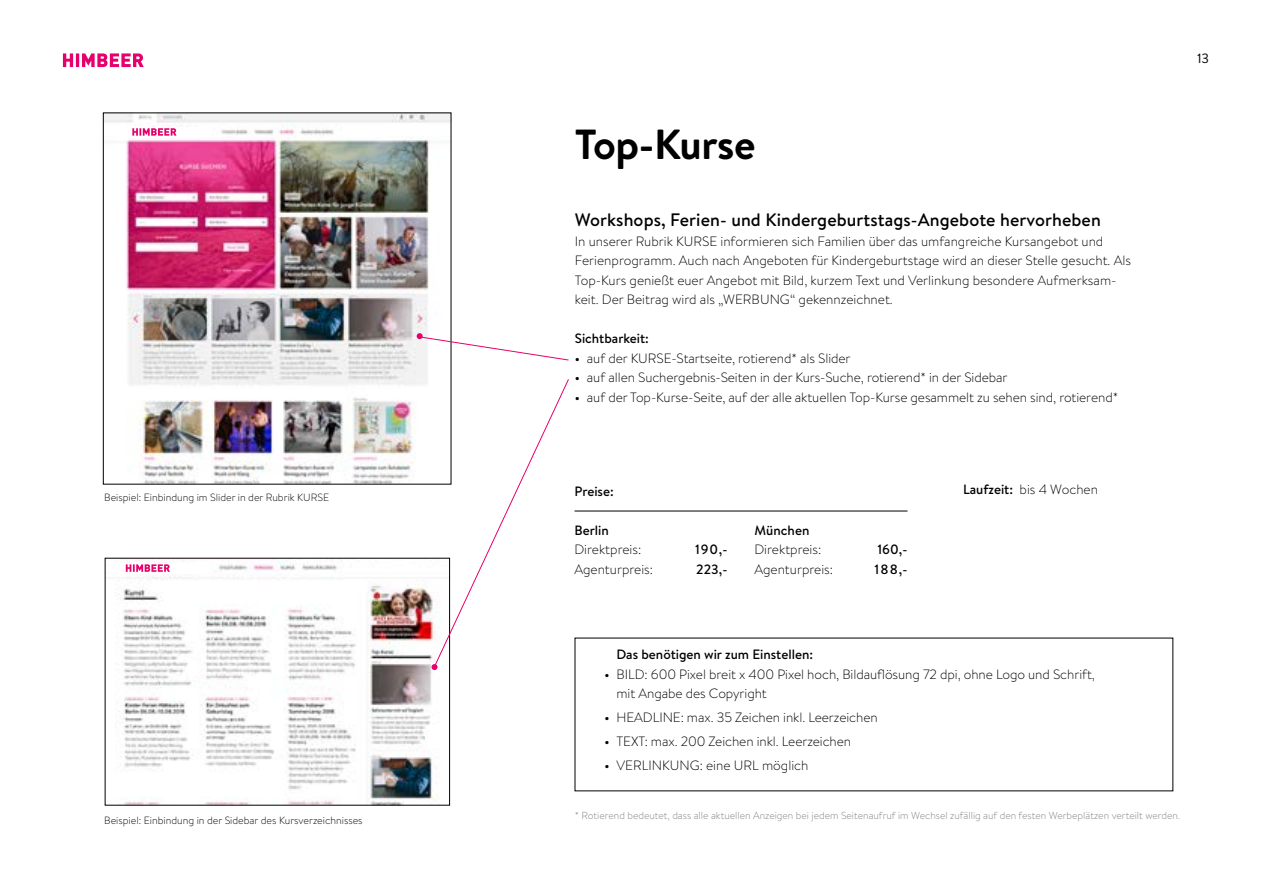
<style>
.page{position:relative;width:1263px;height:893px;background:#fff}
.page>*{position:absolute;margin:0;border:0;box-sizing:border-box;transform-origin:0 0}
.t1{font:700 42px "Brandon Text";letter-spacing:-.01em;color:#000}
.t2{font:500 18px "Brandon Text";letter-spacing:.005em;color:#000}
.t3{font:300 13.5px/19.5px "Brandon Text";letter-spacing:-.005em;color:#000}
.t4{font:500 13.5px "Brandon Text";color:#000}
.t5{font:13.5px "Brandon Text";color:#000}
.t6{font:300 10.5px "Brandon Text";color:#000}
.t7{font:300 10.2px "Brandon Text";color:#808080}
.s1{font-weight:500}
</style>
<div class="page">
<svg style="left:63px;top:53px;width:81px;height:14px"></svg>
<img style="left:118px;top:560px;width:318px;height:243px">
<img style="left:105px;top:115px;width:344px;height:367px">
<svg style="left:417px;top:333px;width:152px;height:28px"></svg>
<svg style="left:431px;top:378px;width:138px;height:292px"></svg>
<div style="left:123px;top:127px;width:80px;height:10px;background:#fff"></div>
<svg style="left:132px;top:128px;width:45px;height:8px"></svg>
<div style="left:117px;top:563px;width:90px;height:10px;background:#fff"></div>
<svg style="left:126px;top:564px;width:44px;height:8px"></svg>
<hr style="left:574px;top:511px;width:333px;height:1px;background:#000">
<h1 class="t1" style="left:575px;top:115px;width:182px">Top-Kurse</h1>
<h2 class="t2" style="left:575px;top:208px;width:527px">Workshops, Ferien- und Kindergeburtstags-Angebote hervorheben</h2>
<p class="t3" style="left:575px;top:231px;width:558px">In unserer Rubrik KURSE informieren sich Familien über das umfangreiche Kursangebot und Ferienprogramm. Auch nach Angeboten für Kindergeburtstage wird an dieser Stelle gesucht. Als Top-Kurs genießt euer Angebot mit Bild, kurzem Text und Verlinkung besondere Aufmerksam&shy;keit. Der Beitrag wird als „WERBUNG“ gekennzeichnet.</p>
<p class="t4" style="left:575px;top:329px;width:76px">Sichtbarkeit:</p>
<p class="t3" style="left:575px;top:348px;width:277px"><span class="s1">•</span> auf der KURSE-Startseite, rotierend* als Slider</p>
<p class="t3" style="left:575px;top:367px;width:434px"><span class="s1">•</span> auf allen Suchergebnis-Seiten in der Kurs-Suche, rotierend* in der Sidebar</p>
<p class="t3" style="left:575px;top:387px;width:545px"><span class="s1">•</span> auf der Top-Kurse-Seite, auf der alle aktuellen Top-Kurse gesammelt zu sehen sind, rotierend*</p>
<p class="t5" style="left:1197px;top:50px;width:14px">13</p>
<p class="t6" style="left:104px;top:490px;width:227px">Beispiel: Einbindung im Slider in der Rubrik KURSE</p>
<p class="t4" style="left:574px;top:482px;width:41px">Preise:</p>
<p class="t4" style="left:574px;top:521px;width:36px">Berlin</p>
<p class="t3" style="left:574px;top:539px;width:68px">Direktpreis:</p>
<p class="t4" style="left:695px;top:540px;width:34px">190,-</p>
<p class="t3" style="left:574px;top:559px;width:80px">Agenturpreis:</p>
<p class="t4" style="left:696px;top:560px;width:33px">223,-</p>
<p class="t4" style="left:754px;top:521px;width:57px">München</p>
<p class="t3" style="left:754px;top:539px;width:68px">Direktpreis:</p>
<p class="t4" style="left:877px;top:540px;width:32px">160,-</p>
<p class="t3" style="left:754px;top:559px;width:80px">Agenturpreis:</p>
<p class="t4" style="left:874px;top:560px;width:34px">188,-</p>
<p class="t3" style="left:963px;top:479px;width:137px"><span class="s1">Laufzeit:</span> bis 4 Wochen</p>
<p class="t4" style="left:616px;top:645px;width:198px">Das benötigen wir zum Einstellen:</p>
<p class="t3" style="left:616px;top:664px;width:480px;text-indent:-12px"><span class="s1">•</span> BILD: 600 Pixel breit x 400 Pixel hoch, Bildauflösung 72 dpi, ohne Logo und Schrift, mit Angabe des Copyright</p>
<p class="t3" style="left:604px;top:707px;width:275px"><span class="s1">•</span> HEADLINE: max. 35 Zeichen inkl. Leerzeichen</p>
<p class="t3" style="left:604px;top:731px;width:248px"><span class="s1">•</span> TEXT: max. 200 Zeichen inkl. Leerzeichen</p>
<p class="t3" style="left:604px;top:755px;width:205px"><span class="s1">•</span> VERLINKUNG: eine URL möglich</p>
<p class="t6" style="left:104px;top:813px;width:260px">Beispiel: Einbindung in der Sidebar des Kursverzeichnisses</p>
<p class="t7" style="left:575px;top:808px;width:607px">* Rotierend bedeutet, dass alle aktuellen Anzeigen bei jedem Seitenaufruf im Wechsel zufällig auf den festen Werbeplätzen verteilt werden.</p>
</div>
